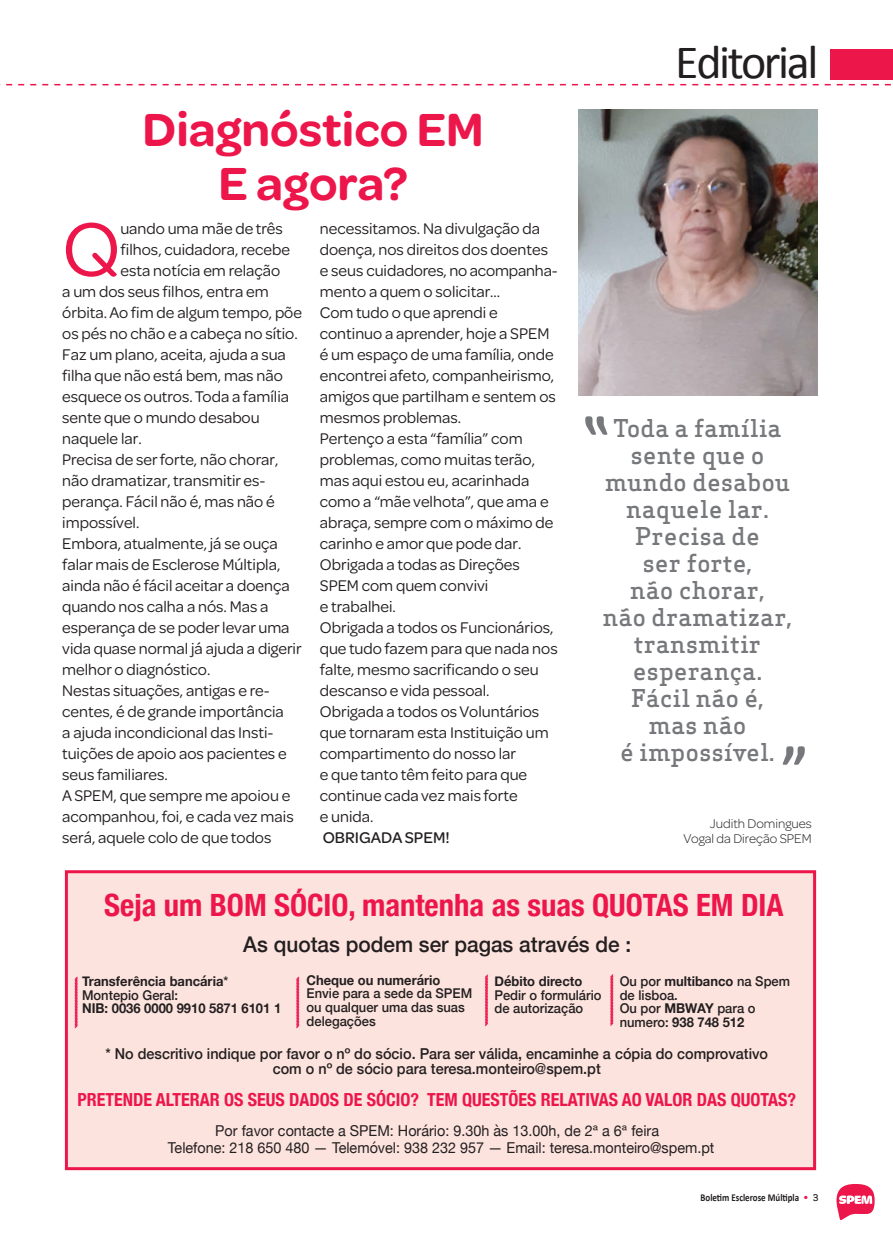
<style>
.page{position:relative;width:893px;height:1234px;background:#fff}
.page>*{position:absolute;margin:0;border:0;box-sizing:border-box;transform-origin:0 0}
.t1{font:80.85px "Omnes";color:#ed164b}
.t2{font:700 65.85px "Calibri";color:#76787b;scale:.9 1}
.t3{font:600 49.5px "Omnes";color:#ed164b}
.t4{font:48px "Calibri";letter-spacing:-.05em;color:#231f20}
.t5{font:700 condensed 30.75px "Helvetica Neue";color:#ed164b}
.t6{font:500 24px/27px "Apex Serif";letter-spacing:.02em;color:#76787b;text-align:center}
.t7{font:500 21.6px "Helvetica Neue";color:#231f20;scale:.96 1}
.t8{font:700 condensed 18px "Helvetica Neue";color:#ed164b}
.t9{font:16.5px/21px "Omnes";color:#231f20}
.t10{font:500 16.5px "Omnes";color:#231f20}
.t11{font:15px "Helvetica Neue";color:#231f20;scale:.96 1}
.t12{font:500 15px "Helvetica Neue";color:#231f20;scale:.96 1}
.t13{font:500 13.5px/13.5px "Helvetica Neue";color:#231f20;scale:.96 1}
.t14{font:700 13.5px "Helvetica Neue";color:#231f20;scale:.96 1}
.t15{font:300 13.5px "Omnes";color:#231f20}
.t16{font:700 10.5px "Calibri";color:#231f20;scale:.85 1}
.t17{font:500 9px "Apex Serif";color:#231f20}
.t18{font:4.5px "Zapf Dingbats ITC";color:#ed164b}
.s1{font-weight:500}
.s2{font-weight:700}
</style>
<div class="page">
<svg style="left:836px;top:1184px;width:39px;height:37px"></svg>
<div style="left:831px;top:49px;width:62px;height:31px;background:#ed164b"></div>
<svg style="left:0;top:84px;width:891px;height:1px"></svg>
<div style="left:65px;top:870px;width:751px;height:299px;background:#fde3de;border:3px solid #ed164b"></div>
<svg style="left:296px;top:976px;width:4px;height:52px"></svg>
<svg style="left:485px;top:974px;width:3px;height:52px"></svg>
<svg style="left:610px;top:974px;width:4px;height:52px"></svg>
<svg style="left:74px;top:976px;width:4px;height:52px"></svg>
<img style="left:578px;top:109px;width:240px;height:286px">
<p class="t3" style="left:143px;top:95px;width:343px">Diagnóstico EM</p>
<p class="t3" style="left:218px;top:149px;width:191px">E agora?</p>
<p class="t1" style="left:62px;top:195px;width:60px">Q</p>
<p class="t9" style="left:121px;top:217px;width:164px">uando uma mãe de três</p>
<p class="t9" style="left:121px;top:238px;width:171px">filhos, cuidadora, recebe</p>
<p class="t9" style="left:121px;top:259px;width:161px">esta notícia em relação</p>
<p class="t9" style="left:62px;top:280px;width:208px">a um dos seus filhos, entra em</p>
<p class="t9" style="left:62px;top:301px;width:241px">órbita. Ao fim de algum tempo, põe</p>
<p class="t9" style="left:62px;top:322px;width:237px">os pés no chão e a cabeça no sítio.</p>
<p class="t9" style="left:62px;top:343px;width:228px">Faz um plano, aceita, ajuda a sua filha que não está bem, mas não esquece os outros. Toda a família sente que o mundo desabou naquele lar.</p>
<p class="t9" style="left:62px;top:448px;width:218px">Precisa de ser forte, não chorar, não dramatizar, transmitir es&shy;perança. Fácil não é, mas não é impossível.</p>
<p class="t9" style="left:62px;top:532px;width:241px">Embora, atualmente, já se ouça falar mais de Esclerose Múltipla, ainda não é fácil aceitar a doença quando nos calha a nós. Mas a esperança de se poder levar uma vida quase normal já ajuda a digerir melhor o diagnóstico.</p>
<p class="t9" style="left:62px;top:679px;width:226px">Nestas situações, antigas e re&shy;centes, é de grande importância a ajuda incondicional das Insti&shy;tuições de apoio aos pacientes e seus familiares.</p>
<p class="t9" style="left:62px;top:784px;width:233px">A SPEM, que sempre me apoiou e acompanhou, foi, e cada vez mais será, aquele colo de que todos</p>
<p class="t9" style="left:320px;top:217px;width:230px">necessitamos. Na divulgação da doença, nos direitos dos doentes</p>
<p class="t9" style="left:320px;top:259px;width:239px">e seus cuidadores, no acompanha&shy;mento a quem o solicitar...</p>
<p class="t9" style="left:320px;top:301px;width:179px">Com tudo o que aprendi e</p>
<p class="t9" style="left:320px;top:322px;width:237px">continuo a aprender, hoje a SPEM é um espaço de uma família, onde encontrei afeto, companheirismo, amigos que partilham e sentem os mesmos problemas.</p>
<p class="t9" style="left:320px;top:427px;width:235px">Pertenço a esta “família” com problemas, como muitas terão, mas aqui estou eu, acarinhada como a “mãe velhota”, que ama e abraça, sempre com o máximo de carinho e amor que pode dar.</p>
<p class="t9" style="left:320px;top:553px;width:202px">Obrigada a todas as Direções<br>SPEM com quem convivi</p>
<p class="t9" style="left:320px;top:595px;width:78px">e trabalhei.</p>
<p class="t9" style="left:320px;top:616px;width:239px">Obrigada a todos os Funcionários, que tudo fazem para que nada nos falte, mesmo sacrificando o seu descanso e vida pessoal.</p>
<p class="t9" style="left:320px;top:700px;width:230px">Obrigada a todos os Voluntários que tornaram esta Instituição um compartimento do nosso lar</p>
<p class="t9" style="left:320px;top:763px;width:209px">e que tanto têm feito para que continue cada vez mais forte</p>
<p class="t9" style="left:320px;top:805px;width:55px">e unida.</p>
<p class="t10" style="left:323px;top:826px;width:129px">OBRIGADA SPEM!</p>
<p class="t4" style="left:675px;top:28px;width:145px">Editorial</p>
<p class="t6" style="left:613px;top:414px;width:169px">Toda a família</p>
<p class="t6" style="left:631px;top:441px;width:135px">sente que o</p>
<p class="t6" style="left:605px;top:468px;width:187px">mundo desabou naquele lar.</p>
<p class="t6" style="left:635px;top:522px;width:126px">Precisa de</p>
<p class="t6" style="left:643px;top:549px;width:111px">ser forte,</p>
<p class="t6" style="left:630px;top:576px;width:136px">não chorar,</p>
<p class="t6" style="left:603px;top:603px;width:191px">não dramatizar, transmitir</p>
<p class="t6" style="left:633px;top:657px;width:130px">esperança.</p>
<p class="t6" style="left:631px;top:684px;width:134px">Fácil não é,</p>
<p class="t6" style="left:649px;top:711px;width:99px">mas não</p>
<p class="t6" style="left:620px;top:738px;width:156px">é impossível.</p>
<p class="t2" style="left:782px;top:722px;width:30px">”</p>
<p class="t15" style="left:710px;top:814px;width:103px">Judith Domingues</p>
<p class="t15" style="left:684px;top:829px;width:130px">Vogal da Direção SPEM</p>
<p class="t5" style="left:104px;top:878px;width:681px">Seja um BOM SÓCIO, mantenha as suas QUOTAS EM DIA</p>
<p class="t7" style="left:243px;top:926px;width:406px">As quotas podem ser pagas através de :</p>
<p class="t14" style="left:82px;top:970px;width:154px">Transferência bancária<span class="s1">*</span></p>
<p class="t13" style="left:82px;top:987px;width:102px">Montepio Geral:</p>
<p class="t14" style="left:82px;top:997px;width:209px">NIB: 0036 0000 9910 5871 6101 1</p>
<p class="t14" style="left:307px;top:969px;width:141px">Cheque ou numerário</p>
<p class="t13" style="left:307px;top:985px;width:174px">Envie para a sede da SPEM</p>
<p class="t13" style="left:307px;top:999px;width:166px">ou qualquer uma das suas</p>
<p class="t13" style="left:307px;top:1012px;width:74px">delegações</p>
<p class="t14" style="left:494px;top:970px;width:93px">Débito directo</p>
<p class="t13" style="left:494px;top:987px;width:113px">Pedir o formulário de autorização</p>
<p class="t13" style="left:620px;top:973px;width:179px">Ou por <span class="s2">multibanco</span> na Spem de lisboa.</p>
<p class="t13" style="left:620px;top:1000px;width:143px">Ou por <span class="s2">MBWAY</span> para o</p>
<p class="t14" style="left:620px;top:1010px;width:131px"><span class="s1">numero:</span> 938 748 512</p>
<p class="t12" style="left:105px;top:1041px;width:692px">* No descritivo indique por favor o nº do sócio. Para ser válida, encaminhe a cópia do comprovativo</p>
<p class="t12" style="left:273px;top:1056px;width:343px">com o nº de sócio para teresa.monteiro@spem.pt</p>
<p class="t8" style="left:78px;top:1084px;width:720px">PRETENDE ALTERAR OS SEUS DADOS DE SÓCIO? TEM QUESTÕES RELATIVAS AO VALOR DAS QUOTAS?</p>
<p class="t11" style="left:215px;top:1119px;width:464px">Por favor contacte a SPEM: Horário: 9.30h às 13.00h, de 2ª a 6ª feira</p>
<p class="t11" style="left:168px;top:1136px;width:571px">Telefone: 218 650 480 — Telemóvel: 938 232 957 — Email: teresa.monteiro@spem.pt</p>
<p class="t16" style="left:700px;top:1189px;width:117px">Boletim Esclerose Múltipla</p>
<p class="t18" style="left:804px;top:1194px;width:5px">●</p>
<p class="t17" style="left:813px;top:1191px;width:7px">3</p>
</div>
